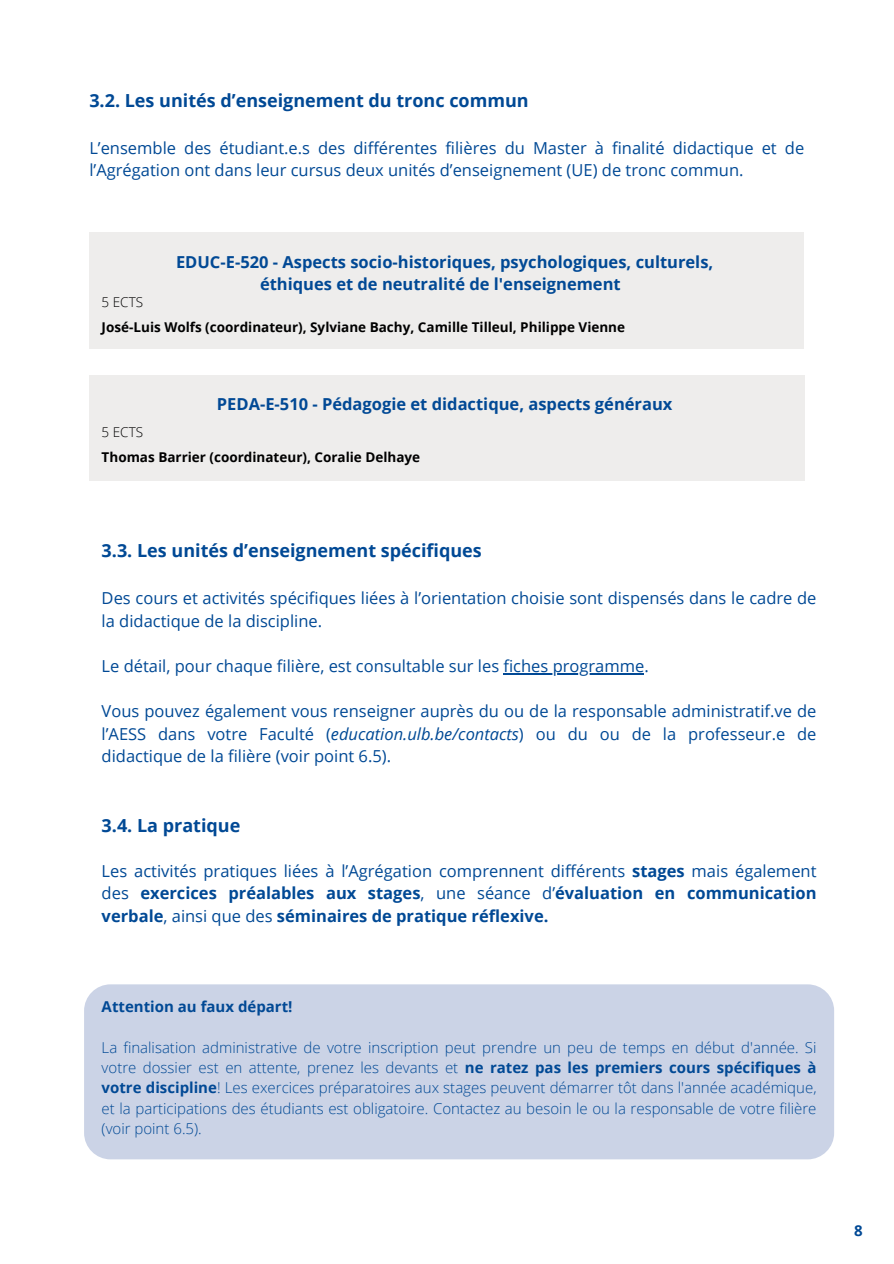
<style>
.page{position:relative;width:894px;height:1264px;background:#fff}
.page>*{position:absolute;margin:0;border:0;box-sizing:border-box;transform-origin:0 0}
.t1{font:700 18px "Open Sans";color:#014995}
.t2{font:16.5px/22.5px "Open Sans";color:#014995}
.t3{font:700 16.5px/22.5px "Open Sans";color:#014995;text-align:center}
.t4{font:300 15px/20.2px "Open Sans";color:#014995;text-align:justify}
.t5{font:700 15px "Open Sans";color:#014995}
.t6{font:700 13.5px "Open Sans";color:#000}
.t7{font:300 13.5px "Open Sans";color:#000}
.s1{font-style:italic}
.s2{font-weight:700}
</style>
<div class="page">
<div style="left:89px;top:233px;width:715px;height:116px;background:#eeedec"></div>
<div style="left:89px;top:375px;width:715px;height:105px;background:#eeedec"></div>
<hr style="left:503px;top:673px;width:141px;height:1px;background:#014995">
<div style="left:84px;top:984px;width:749px;height:175px;background:#cbd3e6;border-radius:26px"></div>
<h1 class="t1" style="left:89px;top:87px;width:441px">3.2. Les unités d’enseignement du tronc commun</h1>
<h2 class="t2" style="left:89px;top:136px;width:716px">L’ensemble des étudiant.e.s des différentes filières du Master à finalité didactique et de l’Agrégation ont dans leur cursus deux unités d’enseignement (UE) de tronc commun.</h2>
<h1 class="t3" style="left:176px;top:250px;width:538px">EDUC-E-520 - Aspects socio-historiques, psychologiques, culturels, éthiques et de neutralité de l'enseignement</h1>
<h3 class="t7" style="left:102px;top:293px;width:43px">5 ECTS</h3>
<h4 class="t6" style="left:102px;top:318px;width:525px">José-Luis Wolfs (coordinateur), Sylviane Bachy, Camille Tilleul, Philippe Vienne</h4>
<h1 class="t3" style="left:217px;top:393px;width:457px">PEDA-E-510 - Pédagogie et didactique, aspects généraux</h1>
<h3 class="t7" style="left:102px;top:423px;width:43px">5 ECTS</h3>
<h4 class="t6" style="left:102px;top:447px;width:320px">Thomas Barrier (coordinateur), Coralie Delhaye</h4>
<h1 class="t1" style="left:102px;top:538px;width:381px">3.3. Les unités d’enseignement spécifiques</h1>
<h2 class="t2" style="left:102px;top:587px;width:716px">Des cours et activités spécifiques liées à l’orientation choisie sont dispensés dans le cadre de la didactique de la discipline.</h2>
<h2 class="t2" style="left:102px;top:654px;width:548px">Le détail, pour chaque filière, est consultable sur les fiches programme.</h2>
<h2 class="t2" style="left:102px;top:699px;width:716px">Vous pouvez également vous renseigner auprès du ou de la responsable administratif.ve de</h2>
<h1 class="t2" style="left:102px;top:722px;width:716px">l’AESS dans votre Faculté (<span class="s1">education.ulb.be/contacts</span>) ou du ou de la professeur.e de didactique de la filière (voir point 6.5).</h1>
<h1 class="t1" style="left:102px;top:812px;width:140px">3.4. La pratique</h1>
<h2 class="t2" style="left:102px;top:859px;width:716px;text-align:justify">Les activités pratiques liées à l’Agrégation comprennent différents <span class="s2">stages</span> mais également des <span class="s2">exercices préalables aux stages</span>, une séance d’<span class="s2">évaluation en communication verbale</span>, ainsi que des <span class="s2">séminaires de pratique réflexive.</span></h2>
<p class="t5" style="left:102px;top:996px;width:192px">Attention au faux départ!</p>
<p class="t4" style="left:102px;top:1036px;width:716px">La finalisation administrative de votre inscription peut prendre un peu de temps en début d'année. Si votre dossier est en attente, prenez les devants et <span class="s2">ne ratez pas les premiers cours spécifiques à votre discipline</span>! Les exercices préparatoires aux stages peuvent démarrer tôt dans l'année académique, et la participations des étudiants est obligatoire. Contactez au besoin le ou la responsable de votre filière (voir point 6.5).</p>
<h4 class="t5" style="left:853px;top:1219px;width:10px">8</h4>
</div>
